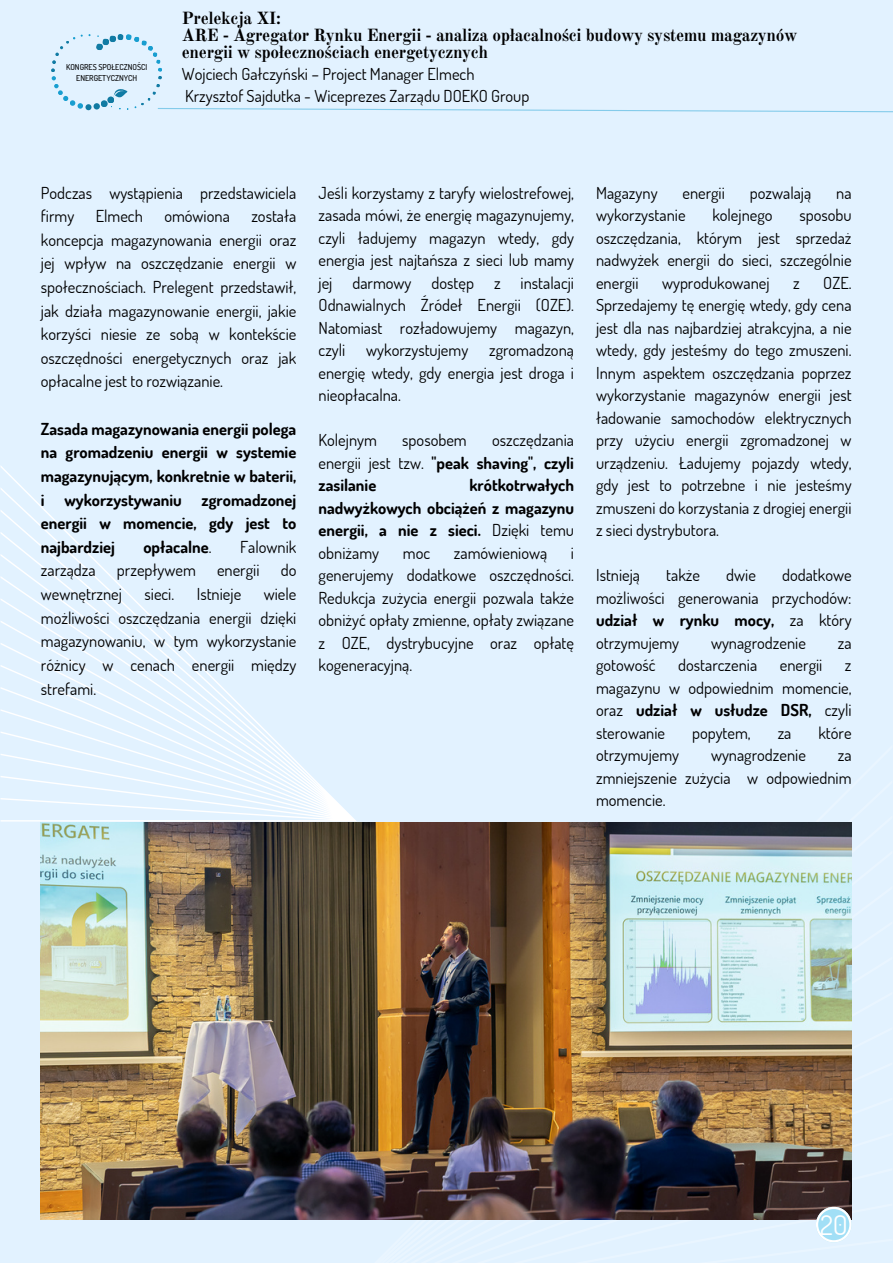
<style>
.page{position:relative;width:893px;height:1264px;background:#fff}
.page>*{position:absolute;margin:0;border:0;box-sizing:border-box;transform-origin:0 0}
.t1{font:27px "Dosis";color:#fff}
.t2{font:700 17.25px/16.8px "Old Standard";letter-spacing:-.02em;color:#000}
.t3{font:16.5px/22.5px "Dosis";color:#000;text-align:justify}
.t4{font:700 16.5px/23.5px "Dosis";color:#000;text-align:justify}
.t5{font:500 8.1px "Dosis";color:#000}
.s1{font-weight:400}
.s2{font-weight:700}
</style>
<div class="page">
<div style="left:0;top:0;width:892px;height:1262px;background:#e2f2ff"></div>
<img style="left:41px;top:822px;width:810px;height:396px">
<svg style="left:1px;top:466px;width:355px;height:355px"></svg>
<svg style="left:51px;top:34px;width:841px;height:79px"></svg>
<svg style="left:815px;top:1206px;width:36px;height:36px"></svg>
<p class="t5" style="left:66px;top:61px;width:83px">KONGRES SPOŁECZNOŚCI</p>
<p class="t5" style="left:76px;top:73px;width:63px">ENERGETYCZNYCH</p>
<p class="t2" style="left:182px;top:10px;width:101px">Prelekcja XI:</p>
<p class="t2" style="left:182px;top:27px;width:617px">ARE - Agregator Rynku Energii - analiza opłacalności budowy systemu magazynów energii w społecznościach energetycznych</p>
<p class="t3" style="left:182px;top:62px;width:294px">Wojciech Gałczyński – Project Manager Elmech</p>
<p class="t3" style="left:185px;top:84px;width:346px">Krzysztof Sajdutka - Wiceprezes Zarządu DOEKO Group</p>
<p class="t3" style="left:41px;top:180px;width:257px;line-height:23.5px">Podczas wystąpienia przedstawiciela firmy</p>
<p class="t3" style="left:41px;top:204px;width:257px;line-height:23.5px;text-indent:210px">została koncepcja magazynowania energii oraz jej wpływ na oszczędzanie energii w społecznościach. Prelegent przedstawił, jak działa magazynowanie energii, jakie korzyści niesie ze sobą w kontekście oszczędności energetycznych oraz jak opłacalne jest to rozwiązanie.</p>
<p class="t4" style="left:41px;top:416px;width:257px">Zasada magazynowania energii polega na gromadzeniu energii w systemie magazynującym, konkretnie w baterii, i wykorzystywaniu zgromadzonej energii w momencie, gdy jest to najbardziej</p>
<p class="t3" style="left:96px;top:204px;width:49px">Elmech</p>
<p class="t3" style="left:164px;top:204px;width:67px">omówiona</p>
<p class="t4" style="left:143px;top:534px;width:70px">opłacalne<span class="s1">.</span></p>
<p class="t3" style="left:240px;top:535px;width:58px">Falownik</p>
<p class="t3" style="left:41px;top:558px;width:56px">zarządza</p>
<p class="t3" style="left:117px;top:558px;width:80px">przepływem</p>
<p class="t3" style="left:217px;top:558px;width:44px">energii</p>
<p class="t3" style="left:281px;top:558px;width:17px">do</p>
<p class="t3" style="left:41px;top:582px;width:83px">wewnętrznej</p>
<p class="t3" style="left:144px;top:582px;width:31px">sieci.</p>
<p class="t3" style="left:197px;top:582px;width:46px">Istnieje</p>
<p class="t3" style="left:41px;top:581px;width:257px;line-height:23.5px;text-indent:223px">wiele możliwości oszczędzania energii dzięki magazynowaniu, w tym wykorzystanie różnicy w cenach energii między strefami.</p>
<p class="t3" style="left:318px;top:181px;width:257px">Jeśli korzystamy z taryfy wielostrefowej, zasada mówi, że energię magazynujemy, czyli ładujemy magazyn wtedy, gdy energia jest najtańsza z sieci lub mamy jej darmowy dostęp z instalacji Odnawialnych Źródeł Energii (OZE).<br>Natomiast rozładowujemy magazyn, czyli</p>
<p class="t3" style="left:318px;top:338px;width:257px;text-indent:170px">zgromadzoną energię wtedy, gdy energia jest droga i nieopłacalna.</p>
<p class="t3" style="left:318px;top:428px;width:60px">Kolejnym</p>
<p class="t3" style="left:402px;top:428px;width:66px">sposobem</p>
<p class="t3" style="left:366px;top:338px;width:103px">wykorzystujemy</p>
<p class="t4" style="left:318px;top:428px;width:257px;line-height:22.5px;text-indent:173px"><span class="s1">oszczędzania energii jest tzw.</span> "peak shaving", czyli zasilanie</p>
<p class="t4" style="left:318px;top:473px;width:257px;line-height:22.5px;text-indent:151px">krótkotrwałych nadwyżkowych obciążeń z magazynu energii, a nie z sieci. <span class="s1">Dzięki temu obniżamy</span></p>
<p class="t3" style="left:403px;top:541px;width:29px">moc</p>
<p class="t3" style="left:454px;top:541px;width:95px">zamówieniową</p>
<p class="t3" style="left:318px;top:541px;width:257px;text-indent:252px">i generujemy dodatkowe oszczędności.<br>Redukcja zużycia energii pozwala także obniżyć opłaty zmienne, opłaty związane z OZE, dystrybucyjne oraz opłatę kogeneracyjną.</p>
<p class="t3" style="left:596px;top:181px;width:63px">Magazyny</p>
<p class="t3" style="left:682px;top:181px;width:44px">energii</p>
<p class="t3" style="left:749px;top:181px;width:63px">pozwalają</p>
<p class="t3" style="left:836px;top:181px;width:17px">na</p>
<p class="t3" style="left:596px;top:204px;width:91px">wykorzystanie</p>
<p class="t3" style="left:712px;top:204px;width:62px">kolejnego</p>
<p class="t3" style="left:596px;top:204px;width:257px;text-indent:203px">sposobu oszczędzania, którym jest sprzedaż nadwyżek energii do sieci, szczególnie energii</p>
<p class="t3" style="left:662px;top:271px;width:109px">wyprodukowanej</p>
<p class="t3" style="left:793px;top:271px;width:8px">z</p>
<p class="t3" style="left:596px;top:271px;width:257px;text-indent:227px">OZE.<br>Sprzedajemy tę energię wtedy, gdy cena jest dla nas najbardziej atrakcyjna, a nie wtedy, gdy jesteśmy do tego zmuszeni.<br>Innym aspektem oszczędzania poprzez wykorzystanie magazynów energii jest ładowanie samochodów elektrycznych przy użyciu energii zgromadzonej w urządzeniu. Ładujemy pojazdy wtedy, gdy jest to potrzebne i nie jesteśmy zmuszeni do korzystania z drogiej energii z sieci dystrybutora.</p>
<p class="t3" style="left:596px;top:563px;width:46px">Istnieją</p>
<p class="t3" style="left:666px;top:563px;width:35px">także</p>
<p class="t3" style="left:726px;top:563px;width:31px">dwie</p>
<p class="t3" style="left:596px;top:563px;width:257px;text-indent:186px">dodatkowe możliwości generowania przychodów: <span class="s2">udział w rynku mocy,</span> za który otrzymujemy</p>
<p class="t3" style="left:711px;top:631px;width:96px">wynagrodzenie</p>
<p class="t3" style="left:837px;top:631px;width:15px">za</p>
<p class="t3" style="left:596px;top:653px;width:61px">gotowość</p>
<p class="t3" style="left:678px;top:653px;width:81px">dostarczenia</p>
<p class="t3" style="left:779px;top:653px;width:44px">energii</p>
<p class="t3" style="left:596px;top:653px;width:257px;text-indent:249px">z magazynu w odpowiednim momencie, oraz <span class="s2">udział w usłudze DSR,</span> czyli sterowanie</p>
<p class="t3" style="left:692px;top:721px;width:60px">popytem,</p>
<p class="t3" style="left:777px;top:721px;width:15px">za</p>
<p class="t3" style="left:818px;top:721px;width:35px">które</p>
<p class="t3" style="left:596px;top:743px;width:85px">otrzymujemy</p>
<p class="t3" style="left:711px;top:743px;width:96px">wynagrodzenie</p>
<p class="t3" style="left:596px;top:743px;width:257px;text-indent:242px">za zmniejszenie zużycia w odpowiednim momencie.</p>
<p class="t1" style="left:820px;top:1207px;width:29px">20</p>
</div>
